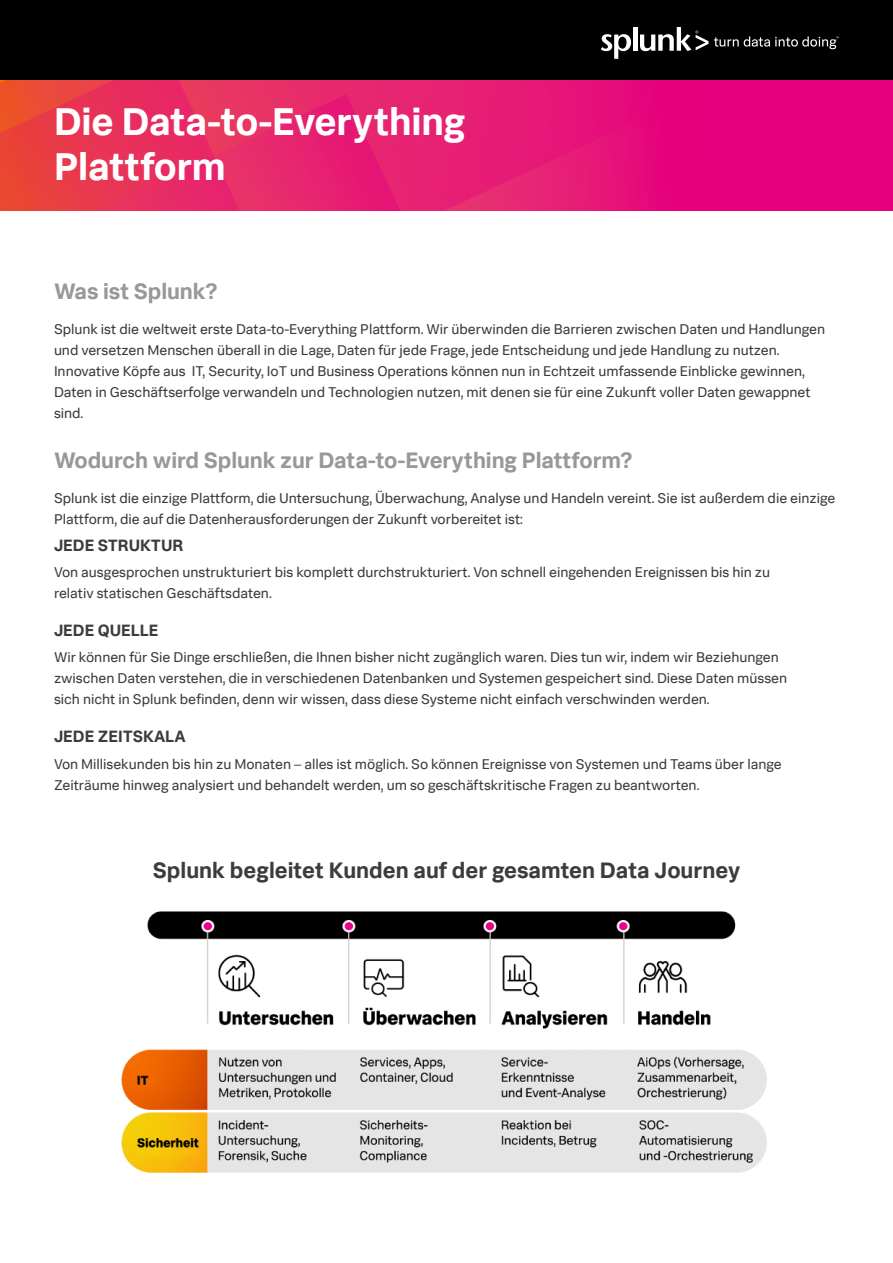
<style>
.page{position:relative;width:893px;height:1263px;background:#fff}
.page>*{position:absolute;margin:0;border:0;box-sizing:border-box;transform-origin:0 0}
.Document_Title{font:700 38.85px/45.5px "Splunk Data Sans";letter-spacing:-.005em;color:#fff}
.Header_Grey{font:700 22.5px "Splunk Data Sans";letter-spacing:-.005em;color:#98989a}
.t1{font:700 22.5px "Splunk Data Sans";color:#3c3c3b}
.Dark_Subhead{font:700 16.5px "Splunk Data Sans";letter-spacing:-.005em;color:#3c3c3b}
.Main_Body_Text{font:14.25px/21px "Splunk Data Sans";letter-spacing:-.005em;color:#3c3c3b}
</style>
<div class="page">
<svg style="left:0;top:80px;width:883px;height:130px;background:#e61c6d"></svg>
<div style="left:0;top:0;width:893px;height:80px;background:#000"></div>
<img style="left:121px;top:911px;width:646px;height:262px">
<svg style="left:601px;top:34px;width:30px;height:25px"></svg>
<hr style="left:633px;top:27px;width:4px;height:24px;background:#fff">
<svg style="left:640px;top:27px;width:68px;height:24px"></svg>
<svg style="left:714px;top:37px;width:125px;height:12px"></svg>
<p class="Document_Title" style="left:54px;top:98px;width:413px">Die Data-to-Everything<br>Plattform</p>
<p class="Header_Grey" style="left:54px;top:278px;width:165px">Was ist Splunk?</p>
<p class="Main_Body_Text" style="left:54px;top:318px;width:773px">Splunk ist die weltweit erste Data-to-Everything Plattform. Wir überwinden die Barrieren zwischen Daten und Handlungen und versetzen Menschen überall in die Lage, Daten für jede Frage, jede Entscheidung und jede Handlung zu nutzen.<br>Innovative Köpfe aus IT, Security, IoT und Business Operations können nun in Echtzeit umfassende Einblicke gewinnen, Daten in Geschäftserfolge verwandeln und Technologien nutzen, mit denen sie für eine Zukunft voller Daten gewappnet sind.</p>
<p class="Header_Grey" style="left:54px;top:447px;width:580px">Wodurch wird Splunk zur Data-to-Everything Plattform?</p>
<p class="Main_Body_Text" style="left:54px;top:487px;width:783px">Splunk ist die einzige Plattform, die Untersuchung, Überwachung, Analyse und Handeln vereint. Sie ist außerdem die einzige<br>Plattform, die auf die Datenherausforderungen der Zukunft vorbereitet ist:</p>
<p class="Dark_Subhead" style="left:54px;top:535px;width:131px">JEDE STRUKTUR</p>
<p class="Main_Body_Text" style="left:54px;top:562px;width:718px">Von ausgesprochen unstrukturiert bis komplett durchstrukturiert. Von schnell eingehenden Ereignissen bis hin zu relativ statischen Geschäftsdaten.</p>
<p class="Dark_Subhead" style="left:54px;top:620px;width:106px">JEDE QUELLE</p>
<p class="Main_Body_Text" style="left:54px;top:647px;width:735px">Wir können für Sie Dinge erschließen, die Ihnen bisher nicht zugänglich waren. Dies tun wir, indem wir Beziehungen zwischen Daten verstehen, die in verschiedenen Datenbanken und Systemen gespeichert sind. Diese Daten müssen sich nicht in Splunk befinden, denn wir wissen, dass diese Systeme nicht einfach verschwinden werden.</p>
<p class="Dark_Subhead" style="left:54px;top:726px;width:133px">JEDE ZEITSKALA</p>
<p class="Main_Body_Text" style="left:54px;top:753px;width:729px">Von Millisekunden bis hin zu Monaten – alles ist möglich. So können Ereignisse von Systemen und Teams über lange<br>Zeiträume hinweg analysiert und behandelt werden, um so geschäftskritische Fragen zu beantworten.</p>
<p class="t1" style="left:153px;top:856px;width:589px">Splunk begleitet Kunden auf der gesamten Data Journey</p>
</div>
